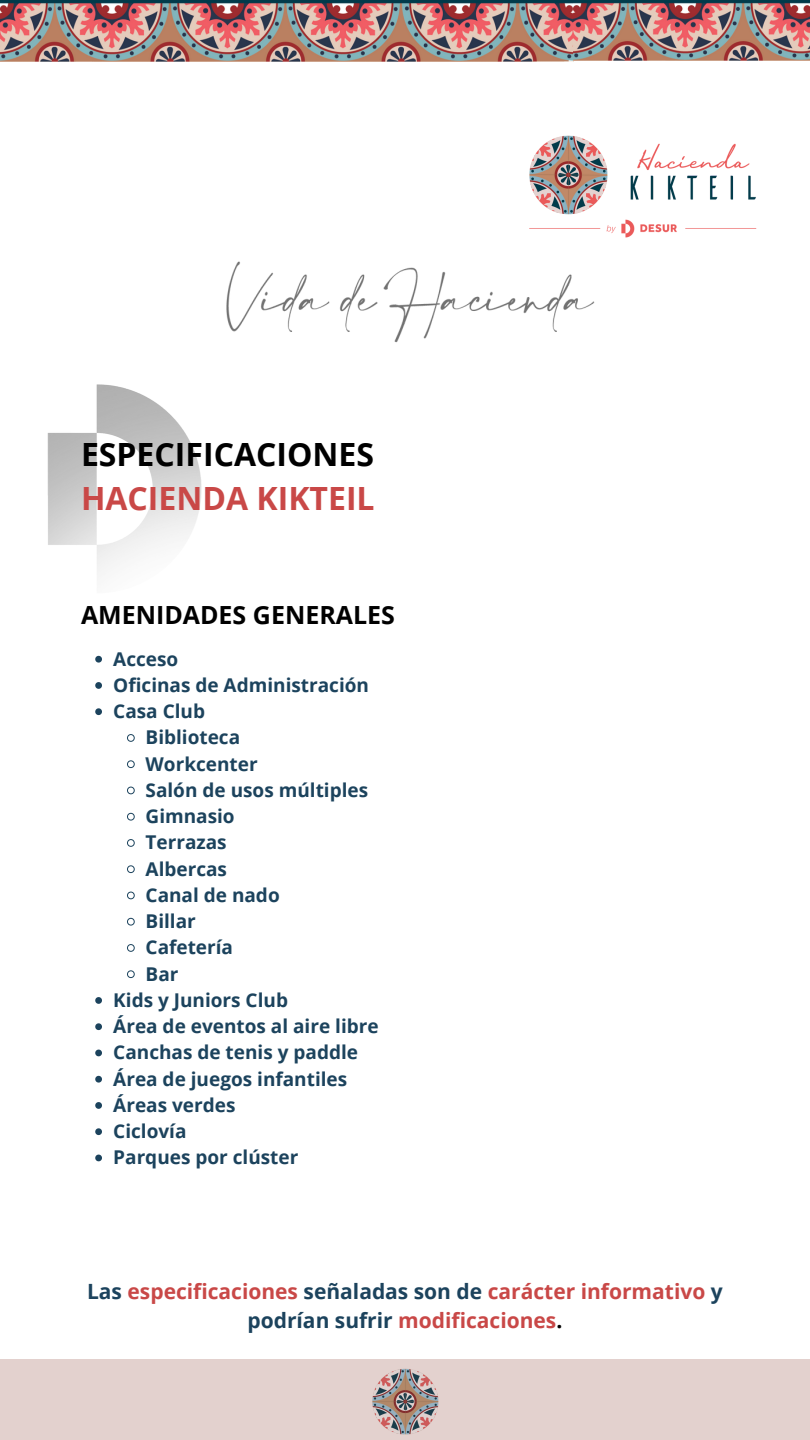
<style>
.page{position:relative;width:810px;height:1440px;background:#fff}
.page>*{position:absolute;margin:0;border:0;box-sizing:border-box;transform-origin:0 0}
.t1{font:700 32px "Open Sans";color:#000}
.t2{font:700 32px "Open Sans";color:#c94847}
.t3{font:700 25px "Open Sans";color:#000}
.t4{font:700 21px/29.2px "Open Sans";color:#c94847;text-align:center}
.t5{font:700 19px "Open Sans";color:#1c435d}
.s1{color:#1c435d}
.s2{color:#000}
</style>
<div class="page">
<img style="left:529px;top:135px;width:228px;height:103px">
<div style="left:0;top:1359px;width:810px;height:81px;background:#e3d1ce"></div>
<img style="left:372px;top:1368px;width:67px;height:67px">
<img style="left:0;top:0;width:810px;height:61px">
<img style="left:47px;top:384px;width:155px;height:191px">
<img style="left:226px;top:227px;width:385px;height:116px">
<svg style="left:95px;top:656px;width:7px;height:7px"></svg>
<svg style="left:95px;top:682px;width:7px;height:7px"></svg>
<svg style="left:95px;top:708px;width:7px;height:7px"></svg>
<svg style="left:127px;top:734px;width:8px;height:8px"></svg>
<svg style="left:127px;top:760px;width:8px;height:8px"></svg>
<svg style="left:127px;top:786px;width:8px;height:9px"></svg>
<svg style="left:127px;top:812px;width:8px;height:9px"></svg>
<svg style="left:127px;top:839px;width:8px;height:8px"></svg>
<svg style="left:127px;top:865px;width:8px;height:8px"></svg>
<svg style="left:127px;top:891px;width:8px;height:9px"></svg>
<svg style="left:127px;top:917px;width:8px;height:9px"></svg>
<svg style="left:127px;top:944px;width:8px;height:8px"></svg>
<svg style="left:127px;top:970px;width:8px;height:8px"></svg>
<svg style="left:95px;top:997px;width:7px;height:7px"></svg>
<svg style="left:95px;top:1023px;width:7px;height:7px"></svg>
<svg style="left:95px;top:1050px;width:7px;height:6px"></svg>
<svg style="left:95px;top:1076px;width:7px;height:7px"></svg>
<svg style="left:95px;top:1102px;width:7px;height:7px"></svg>
<svg style="left:95px;top:1128px;width:7px;height:7px"></svg>
<svg style="left:95px;top:1155px;width:7px;height:6px"></svg>
<p class="t1" style="left:81px;top:432px;width:295px">ESPECIFICACIONES</p>
<p class="t2" style="left:81px;top:476px;width:295px">HACIENDA KIKTEIL</p>
<p class="t3" style="left:81px;top:597px;width:315px">AMENIDADES GENERALES</p>
<p class="t5" style="left:113px;top:645px;width:67px">Acceso</p>
<p class="t5" style="left:113px;top:672px;width:257px">Oficinas de Administración</p>
<p class="t5" style="left:113px;top:698px;width:93px">Casa Club</p>
<p class="t5" style="left:146px;top:724px;width:96px">Biblioteca</p>
<p class="t5" style="left:146px;top:750px;width:114px">Workcenter</p>
<p class="t5" style="left:146px;top:777px;width:224px">Salón de usos múltiples</p>
<p class="t5" style="left:146px;top:803px;width:91px">Gimnasio</p>
<p class="t5" style="left:146px;top:829px;width:83px">Terrazas</p>
<p class="t5" style="left:146px;top:855px;width:83px">Albercas</p>
<p class="t5" style="left:146px;top:882px;width:136px">Canal de nado</p>
<p class="t5" style="left:146px;top:908px;width:52px">Billar</p>
<p class="t5" style="left:146px;top:934px;width:89px">Cafetería</p>
<p class="t5" style="left:146px;top:960px;width:34px">Bar</p>
<p class="t5" style="left:113px;top:987px;width:176px">Kids y Juniors Club</p>
<p class="t5" style="left:113px;top:1013px;width:267px">Área de eventos al aire libre</p>
<p class="t5" style="left:113px;top:1039px;width:246px">Canchas de tenis y paddle</p>
<p class="t5" style="left:113px;top:1065px;width:236px">Área de juegos infantiles</p>
<p class="t5" style="left:113px;top:1092px;width:124px">Áreas verdes</p>
<p class="t5" style="left:113px;top:1118px;width:75px">Ciclovía</p>
<p class="t5" style="left:113px;top:1144px;width:187px">Parques por clúster</p>
<p class="t4" style="left:87px;top:1276px;width:637px"><span class="s1">Las</span> especificaciones <span class="s1">señaladas son de</span> carácter informativo <span class="s1">y podrían sufrir</span> modificaciones<span class="s2">.</span></p>
</div>
